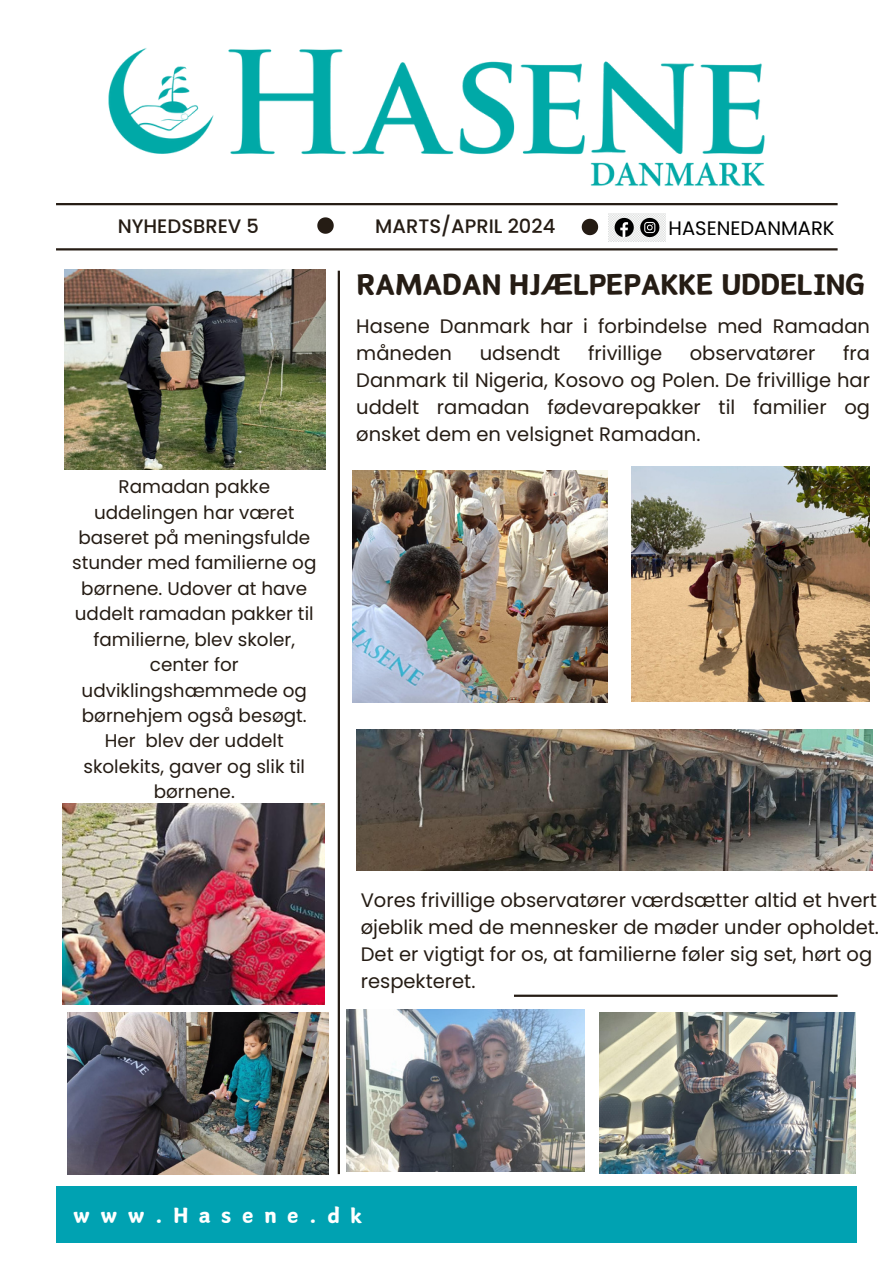
<style>
.page{position:relative;width:894px;height:1264px;background:#fff}
.page>*{position:absolute;margin:0;border:0;box-sizing:border-box;transform-origin:0 0}
.t1{font:34.5px "Canva Wen";color:#251c14}
.t2{font:25.5px "Canva Wen";letter-spacing:.42em;color:#fff}
.t3{font:19.5px/27px "Poppins";color:#251c14}
.t4{font:500 19.5px "Poppins";color:#251c14}
.t5{font:19.5px "Poppins";color:#000}
.t6{font:18.3px/25.3px "Poppins";color:#251c14;text-align:center}
</style>
<div class="page">
<img style="left:64px;top:270px;width:261px;height:200px">
<hr style="left:56px;top:203px;width:781px;height:2px;background:#251c14">
<hr style="left:56px;top:248px;width:781px;height:2px;background:#251c14">
<hr style="left:337px;top:271px;width:3px;height:903px;background:#251c14">
<img style="left:63px;top:803px;width:261px;height:201px">
<img style="left:352px;top:470px;width:255px;height:232px">
<img style="left:346px;top:1009px;width:238px;height:162px">
<img style="left:599px;top:1012px;width:256px;height:161px">
<div style="left:56px;top:1186px;width:799px;height:56px;background:#00a2b2"></div>
<svg style="left:317px;top:217px;width:16px;height:17px"></svg>
<svg style="left:581px;top:219px;width:17px;height:16px"></svg>
<hr style="left:514px;top:994px;width:323px;height:2px;background:#251c14">
<img style="left:108px;top:48px;width:657px;height:139px">
<img style="left:608px;top:213px;width:57px;height:29px">
<img style="left:631px;top:467px;width:237px;height:234px">
<img style="left:357px;top:729px;width:515px;height:141px">
<img style="left:67px;top:1012px;width:261px;height:162px">
<p class="t4" style="left:118px;top:213px;width:143px">NYHEDSBREV 5</p>
<h1 class="t4" style="left:375px;top:213px;width:181px">MARTS/APRIL 2024</h1>
<p class="t5" style="left:668px;top:214px;width:167px">HASENEDANMARK</p>
<p class="t6" style="left:72px;top:474px;width:246px">Ramadan pakke uddelingen har været baseret på meningsfulde stunder med familierne og børnene. Udover at have uddelt ramadan pakker til familierne, blev skoler, center for udviklingshæmmede og børnehjem også besøgt.<br>Her blev der uddelt skolekits, gaver og slik til børnene.</p>
<p class="t1" style="left:357px;top:266px;width:509px">RAMADAN HJÆLPEPAKKE UDDELING</p>
<h3 class="t3" style="left:356px;top:312px;width:515px">Hasene Danmark har i forbindelse med Ramadan måneden</h3>
<h3 class="t3" style="left:356px;top:339px;width:515px;text-align:justify;text-indent:486px">fra Danmark til Nigeria, Kosovo og Polen. De frivillige har uddelt ramadan fødevarepakker til familier og ønsket dem en velsignet Ramadan.</h3>
<h3 class="t3" style="left:479px;top:339px;width:82px">udsendt</h3>
<h3 class="t3" style="left:588px;top:339px;width:75px">frivillige</h3>
<h3 class="t3" style="left:689px;top:339px;width:127px">observatører</h3>
<h4 class="t3" style="left:361px;top:886px;width:519px">Vores frivillige observatører værdsætter altid et hvert øjeblik med de mennesker de møder under opholdet.<br>Det er vigtigt for os, at familierne føler sig set, hørt og respekteret.</h4>
<p class="t2" style="left:73px;top:1201px;width:291px">www.Hasene.dk</p>
</div>
